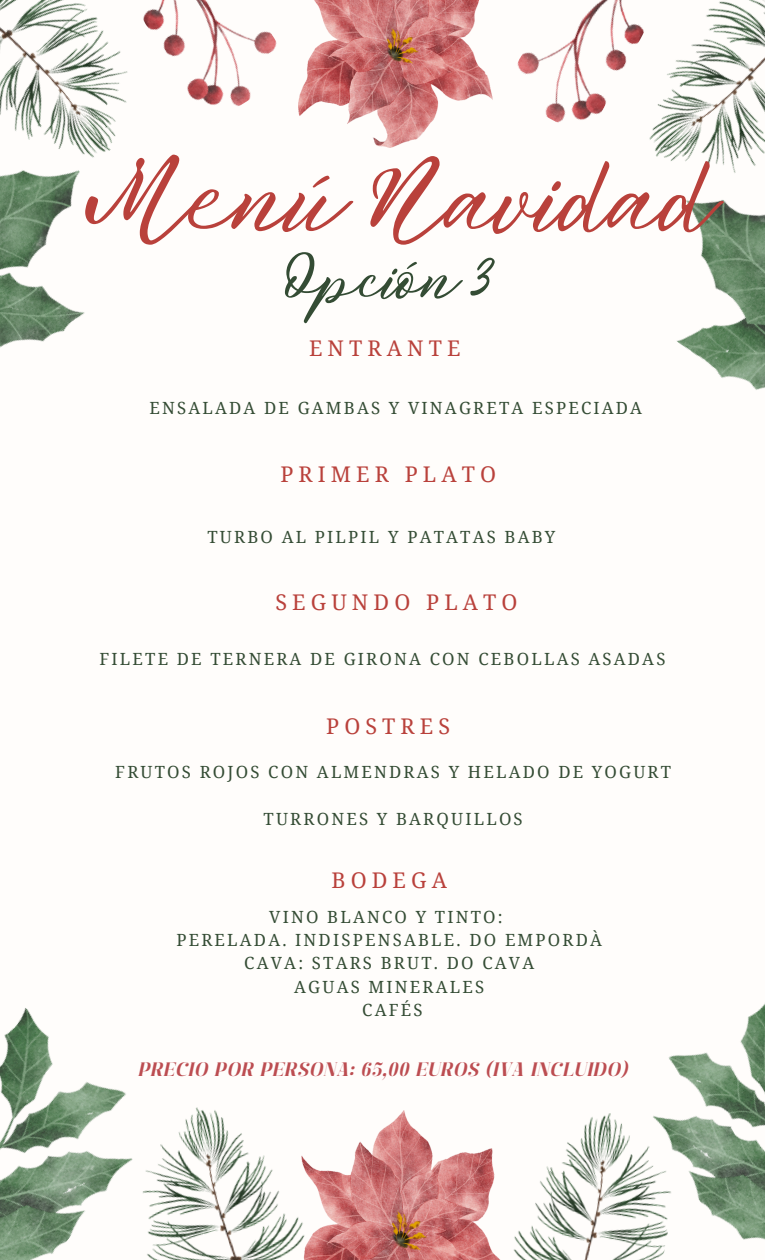
<style>
.page{position:relative;width:765px;height:1260px;background:#fffdfb}
.page>*{position:absolute;margin:0;border:0;box-sizing:border-box;transform-origin:0 0}
.t1{font:95.25px "TT Lovelies Script";color:#b9413b}
.t2{font:57.25px "TT Lovelies Script";color:#344c34}
.t3{font:21.62px "Noto Serif";letter-spacing:.235em;color:#b9413b}
.t4{font:19.38px "Manison 700 Semi Cond It";letter-spacing:.05em;color:#bc4d51}
.t5{font:16.75px "Noto Serif";letter-spacing:.13em;color:#344c34}
</style>
<div class="page">
<img style="left:177px;top:0;width:100px;height:106px">
<img style="left:517px;top:1px;width:84px;height:122px">
<img style="left:0;top:0;width:177px;height:77px">
<img style="left:164px;top:1107px;width:131px;height:153px">
<img style="left:513px;top:1113px;width:115px;height:147px">
<img style="left:601px;top:0;width:164px;height:112px">
<img style="left:299px;top:0;width:194px;height:148px">
<img style="left:295px;top:1111px;width:205px;height:149px">
<img style="left:0;top:1008px;width:164px;height:252px">
<img style="left:628px;top:1003px;width:137px;height:257px">
<img style="left:613px;top:106px;width:152px;height:284px">
<img style="left:0;top:77px;width:127px;height:271px">
<p class="t1" style="left:81px;top:134px;width:630px">Menú Navidad</p>
<p class="t2" style="left:284px;top:241px;width:212px">Opción 3</p>
<p class="t3" style="left:309px;top:333px;width:153px">ENTRANTE</p>
<h3 class="t5" style="left:149px;top:396px;width:494px">ENSALADA DE GAMBAS Y VINAGRETA ESPECIADA</h3>
<p class="t3" style="left:280px;top:459px;width:217px">PRIMER PLATO</p>
<p class="t5" style="left:207px;top:525px;width:349px">TURBO AL PILPIL Y PATATAS BABY</p>
<p class="t3" style="left:275px;top:587px;width:244px">SEGUNDO PLATO</p>
<p class="t5" style="left:99px;top:647px;width:567px">FILETE DE TERNERA DE GIRONA CON CEBOLLAS ASADAS</p>
<h3 class="t3" style="left:326px;top:711px;width:126px">POSTRES</h3>
<h3 class="t5" style="left:115px;top:760px;width:557px">FRUTOS ROJOS CON ALMENDRAS Y HELADO DE YOGURT</h3>
<p class="t5" style="left:264px;top:807px;width:261px">TURRONES Y BARQUILLOS</p>
<p class="t3" style="left:332px;top:865px;width:117px">BODEGA</p>
<p class="t5" style="left:269px;top:905px;width:235px">VINO BLANCO Y TINTO:</p>
<h4 class="t5" style="left:176px;top:928px;width:427px">PERELADA. INDISPENSABLE. DO EMPORDÀ</h4>
<p class="t5" style="left:244px;top:952px;width:291px">CAVA: STARS BRUT. DO CAVA</p>
<p class="t5" style="left:294px;top:975px;width:191px">AGUAS MINERALES</p>
<p class="t5" style="left:362px;top:998px;width:62px">CAFÉS</p>
<p class="t4" style="left:138px;top:1058px;width:491px">PRECIO POR PERSONA: 65,00 EUROS (IVA INCLUIDO)</p>
</div>
